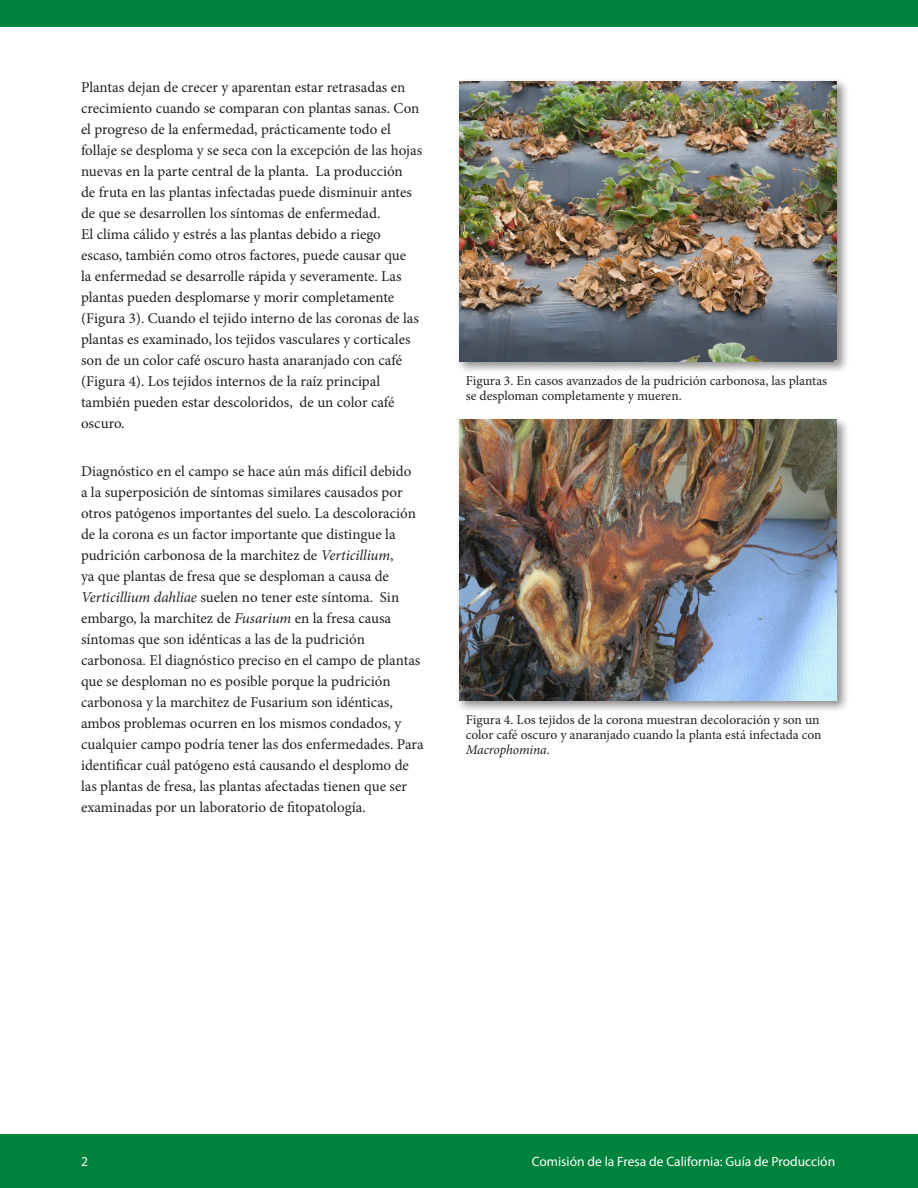
<style>
.page{position:relative;width:918px;height:1188px;background:#fff}
.page>*{position:absolute;margin:0;border:0;box-sizing:border-box;transform-origin:0 0}
.t1{font:15px/21px "Minion Pro";color:#231f20}
.t2{font:13.5px/15px "Minion Pro";color:#231f20}
.t3{font:13.5px "Myriad Pro";color:#fff}
.s1{font-style:italic}
</style>
<div class="page">
<div style="left:0;top:0;width:918px;height:27px;background:#00843d"></div>
<div style="left:0;top:1134px;width:918px;height:54px;background:#00843d"></div>
<div style="left:456px;top:78px;width:394px;height:297px;background:#231f20;opacity:.5"></div>
<img style="left:459px;top:81px;width:378px;height:281px">
<div style="left:456px;top:416px;width:394px;height:297px;background:#231f20;opacity:.5"></div>
<img style="left:459px;top:420px;width:378px;height:280px">
<p class="t1" style="left:81px;top:77px;width:343px">Plantas dejan de crecer y aparentan estar retrasadas en crecimiento cuando se comparan con plantas sanas. Con el progreso de la enfermedad, prácticamente todo el follaje se desploma y se seca con la excepción de las hojas nuevas en la parte central de la planta. La producción<br>de fruta en las plantas infectadas puede disminuir antes de que se desarrollen los síntomas de enfermedad.<br>El clima cálido y estrés a las plantas debido a riego escaso, también como otros factores, puede causar que<br>la enfermedad se desarrolle rápida y severamente. Las plantas pueden desplomarse y morir completamente (Figura 3). Cuando el tejido interno de las coronas de las plantas es examinado, los tejidos vasculares y corticales son de un color café oscuro hasta anaranjado con café (Figura 4). Los tejidos internos de la raíz principal también pueden estar descoloridos, de un color café oscuro.</p>
<p class="t1" style="left:81px;top:461px;width:344px">Diagnóstico en el campo se hace aún más difícil debido<br>a la superposición de síntomas similares causados por otros patógenos importantes del suelo. La descoloración de la corona es un factor importante que distingue la pudrición carbonosa de la marchitez de <span class="s1">Verticillium</span>,<br>ya que plantas de fresa que se desploman a causa de <span class="s1">Verticillium dahliae</span> suelen no tener este síntoma. Sin embargo, la marchitez de <span class="s1">Fusarium</span> en la fresa causa síntomas que son idénticas a las de la pudrición carbonosa. El diagnóstico preciso en el campo de plantas que se desploman no es posible porque la pudrición carbonosa y la marchitez de Fusarium son idénticas, ambos problemas ocurren en los mismos condados, y cualquier campo podría tener las dos enfermedades. Para identificar cuál patógeno está causando el desplomo de las plantas de fresa, las plantas afectadas tienen que ser examinadas por un laboratorio de fitopatología.</p>
<p class="t2" style="left:466px;top:373px;width:363px">Figura 3. En casos avanzados de la pudrición carbonosa, las plantas se desploman completamente y mueren.</p>
<p class="t2" style="left:466px;top:712px;width:357px">Figura 4. Los tejidos de la corona muestran decoloración y son un color café oscuro y anaranjado cuando la planta está infectada con<br><span class="s1">Macrophomina</span>.</p>
<p class="t3" style="left:81px;top:1153px;width:8px">2</p>
<p class="t3" style="left:532px;top:1153px;width:305px">Comisión de la Fresa de California: Guía de Producción</p>
</div>
